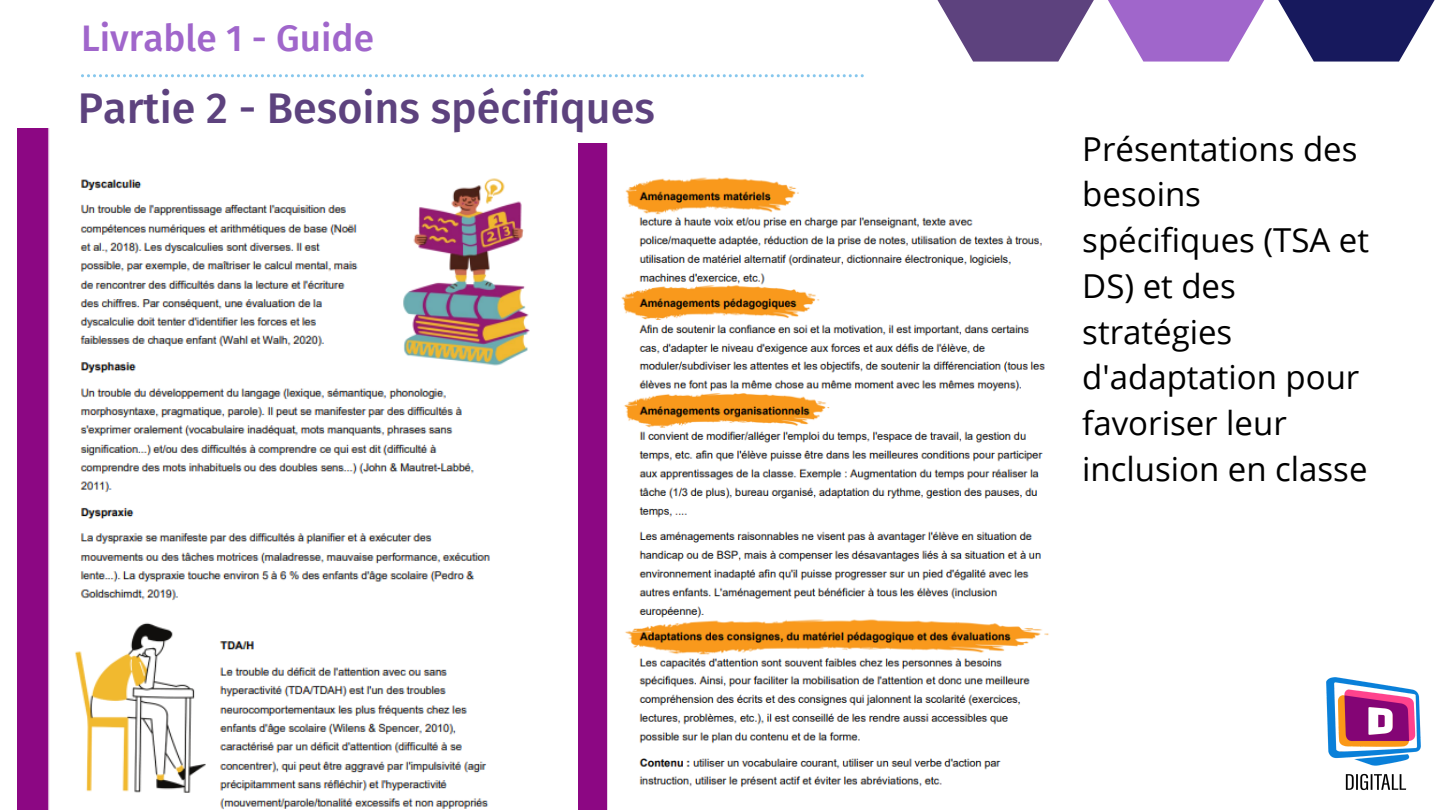
<style>
.page{position:relative;width:1440px;height:810px;background:#fff}
.page>*{position:absolute;margin:0;border:0;box-sizing:border-box;transform-origin:0 0}
.t1{font:500 43px "Fira Sans";color:#5d427e}
.t2{font:500 37px "Fira Sans";color:#a066cb}
.t3{font:33px/45.8px "Open Sans";color:#000}
</style>
<div class="page">
<svg style="left:81px;top:74px;width:783px;height:3px"></svg>
<svg style="left:937px;top:0;width:498px;height:62px"></svg>
<img style="left:1326px;top:677px;width:95px;height:114px">
<img style="left:18px;top:129px;width:512px;height:681px">
<img style="left:579px;top:144px;width:470px;height:666px">
<p class="t2" style="left:81px;top:17px;width:295px">Livrable 1 - Guide</p>
<h1 class="t1" style="left:78px;top:83px;width:579px">Partie 2 - Besoins spécifiques</h1>
<p class="t3" style="left:1082px;top:125px;width:288px">Présentations des besoins spécifiques (TSA et<br>DS) et des stratégies d'adaptation pour favoriser leur inclusion en classe</p>
</div>
